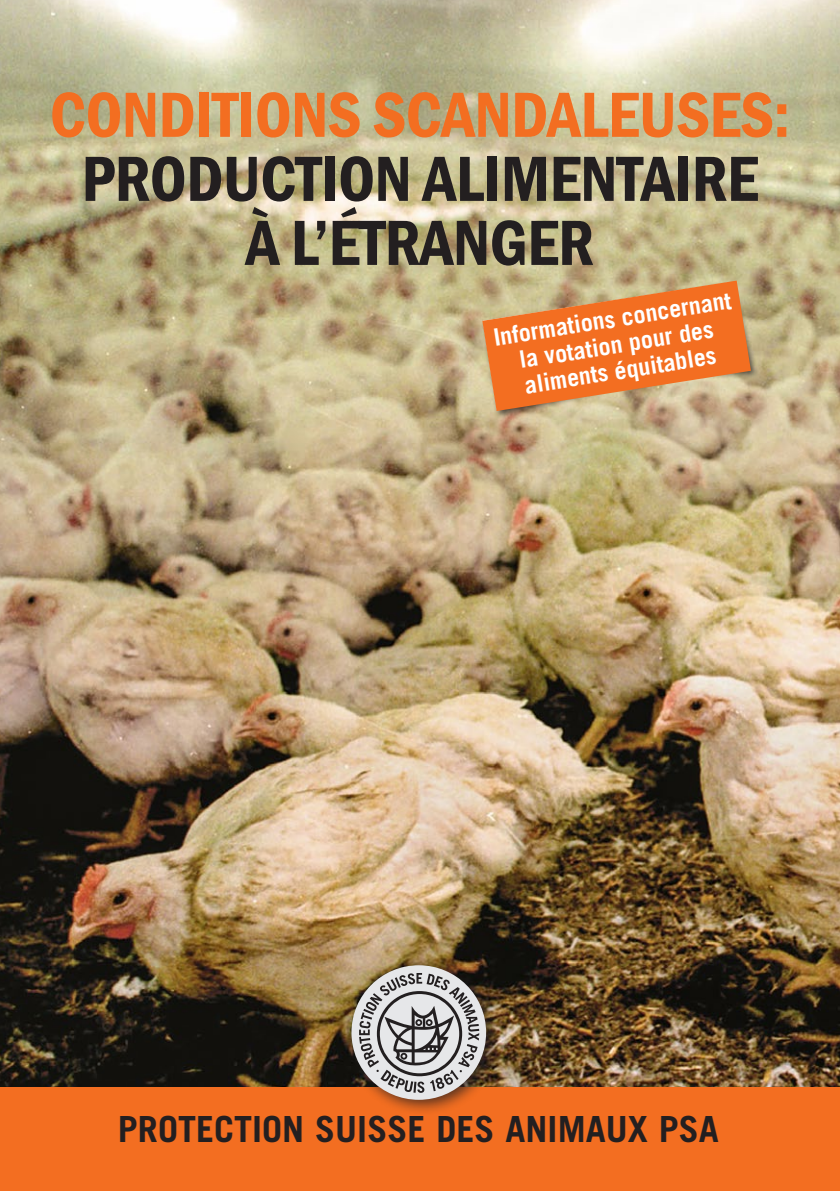
<style>
.page{position:relative;width:840px;height:1191px;background:#fff}
.page>*{position:absolute;margin:0;border:0;box-sizing:border-box;transform-origin:0 0}
.t1{font:600 condensed 66px/64px "Franklin Got Itc T";letter-spacing:-.01em;color:#231f20;text-align:center}
.t2{font:600 condensed 66px "Franklin Got Itc T";letter-spacing:-.01em;color:#f36e21}
.t3{font:700 36px "Trade Gothic";color:#231f20}
.t4{font:700 24px/26px "Trade Gothic";color:#fff;text-align:center}
</style>
<div class="page">
<img style="left:0;top:0;width:839px;height:1087px">
<div style="left:0;top:1087px;width:839px;height:104px;background:#f36e21"></div>
<div style="left:343px;top:957px;width:159px;height:158px;background:#231f20;opacity:.75"></div>
<div style="left:351px;top:965px;width:135px;height:134px;background:#e6e7e9;border-radius:50%"></div>
<svg style="left:359px;top:973px;width:120px;height:119px"></svg>
<div style="left:481px;top:280px;width:278px;height:139px;background:#231f20;opacity:.75"></div>
<svg style="left:482px;top:280px;width:268px;height:131px;background:#e48645"></svg>
<h1 class="t2" style="left:50px;top:77px;width:741px">CONDITIONS SCANDALEUSES:</h1>
<h1 class="t1" style="left:81px;top:146px;width:678px">PRODUCTION ALIMENTAIRE<br>À L’ÉTRANGER</h1>
<p class="t4" style="left:491px;top:324px;width:242px;rotate:-9deg">Informations concernant la votation pour des aliments équitables</p>
<h2 class="t3" style="left:118px;top:1106px;width:602px">PROTECTION SUISSE DES ANIMAUX PSA</h2>
</div>
